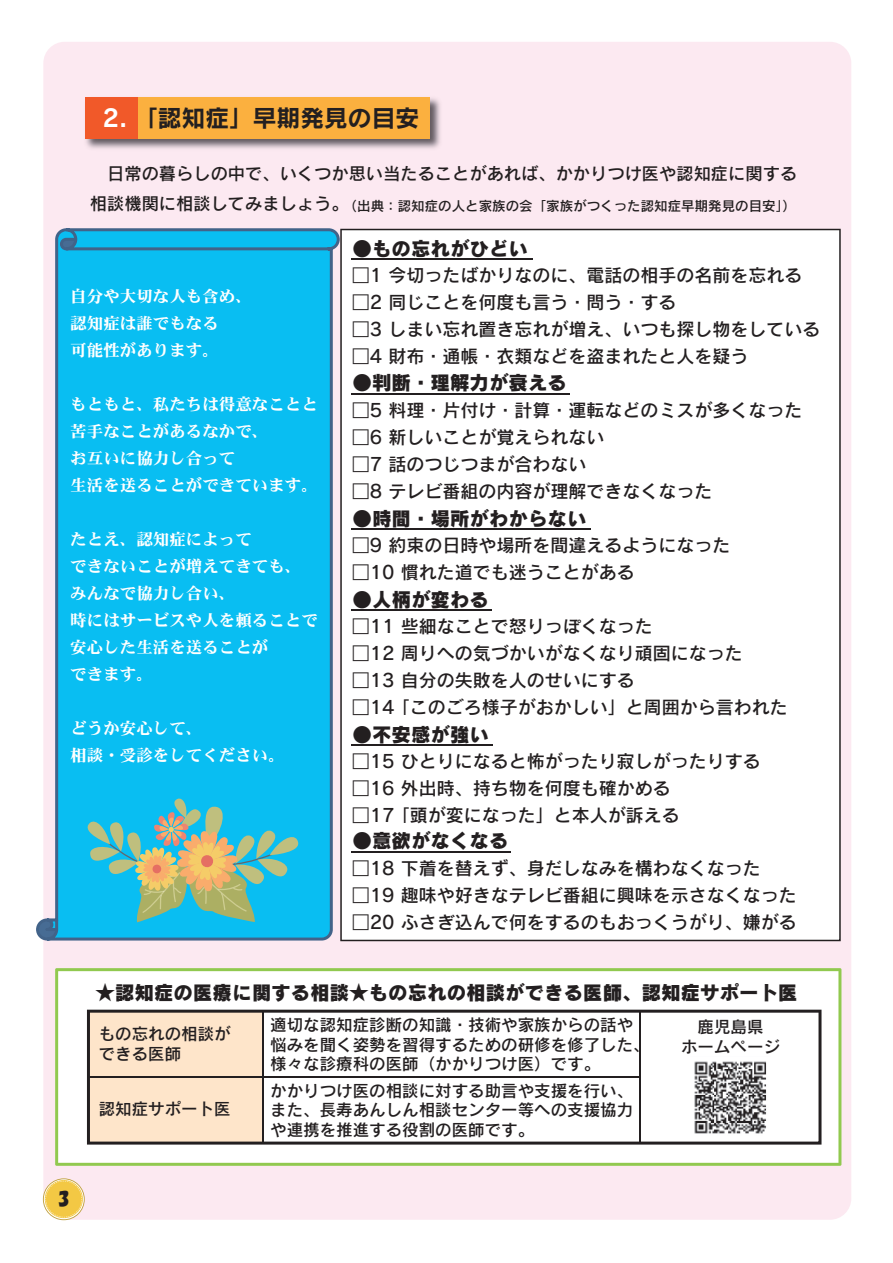
<style>
.page{position:relative;width:893px;height:1263px;background:#fff}
.page>*{position:absolute;margin:0;border:0;box-sizing:border-box;transform-origin:0 0}
.t1{font:23.7px "Rodin Pro B";color:#231f20}
.t2{font:19.5px "Rodin Pro EB";color:#231f20}
.t3{font:18px "Rodin Pro DB";color:#231f20}
.t4{font:18px "HGP Soei Kakupoptai";color:#231f20}
.t5{font:17.25px "Rodin Pro DB";color:#231f20}
.t6{font:16.5px/27px "DFHS Mincho W9 MP RKSJ H";color:#fff}
.t7{font:16.5px/19.5px "Rodin Pro DB";color:#231f20}
.t8{font:13.5px "Rodin Pro DB";color:#231f20}
.s1{color:#fff}
.s2{font-size:17.25px}
</style>
<div class="page">
<div style="left:43px;top:42px;width:808px;height:1178px;background:#fce9f1;border-radius:21px"></div>
<svg style="left:55px;top:968px;width:786px;height:198px;background:#f0f6e9"></svg>
<img style="left:85px;top:97px;width:355px;height:52px">
<div style="left:85px;top:97px;width:344px;height:41px;background:#fbb03f"></div>
<div style="left:85px;top:97px;width:53px;height:41px;background:#f15929"></div>
<div style="left:340px;top:229px;width:501px;height:712px;background:#fff"></div>
<hr style="left:352px;top:259px;width:181px;height:1px;background:#231f20">
<hr style="left:352px;top:393px;width:218px;height:1px;background:#231f20">
<hr style="left:352px;top:610px;width:140px;height:1px;background:#231f20">
<hr style="left:352px;top:745px;width:141px;height:1px;background:#231f20">
<hr style="left:352px;top:851px;width:159px;height:1px;background:#231f20">
<hr style="left:352px;top:529px;width:239px;height:1px;background:#231f20">
<svg style="left:43px;top:1178px;width:42px;height:42px"></svg>
<svg style="left:36px;top:228px;width:304px;height:712px;fill:#09bef2"></svg>
<svg style="left:38px;top:239px;width:267px;height:700px;background:#25bee8"></svg>
<svg style="left:87px;top:1010px;width:734px;height:134px;background:#ede7e1"></svg>
<hr style="left:262px;top:1011px;width:2px;height:133px;background:#231f20">
<hr style="left:640px;top:1010px;width:1px;height:133px;background:#231f20">
<hr style="left:89px;top:1076px;width:551px;height:1px;background:#231f20">
<h1 class="t1" style="left:103px;top:102px;width:318px"><span class="s1">2.</span> 「認知症」早期発見の目安</h1>
<p class="t5" style="left:90px;top:162px;width:709px">　日常の暮らしの中で、いくつか思い当たることがあれば、かかりつけ医や認知症に関する</p>
<p class="t8" style="left:90px;top:197px;width:707px"><span class="s2">相談機関に相談してみましょう。</span>（出典：認知症の人と家族の会「家族がつくった認知症早期発見の目安」）</p>
<p class="t2" style="left:353px;top:235px;width:177px">●もの忘れがひどい</p>
<p class="t3" style="left:352px;top:264px;width:452px">□1 今切ったばかりなのに、電話の相手の名前を忘れる</p>
<p class="t3" style="left:352px;top:291px;width:326px">□2 同じことを何度も言う・問う・する</p>
<p class="t3" style="left:352px;top:318px;width:470px">□3 しまい忘れ置き忘れが増え、いつも探し物をしている</p>
<p class="t3" style="left:352px;top:345px;width:398px">□4 財布・通帳・衣類などを盗まれたと人を疑う</p>
<p class="t2" style="left:353px;top:369px;width:216px">●判断・理解力が衰える</p>
<p class="t3" style="left:352px;top:398px;width:452px">□5 料理・片付け・計算・運転などのミスが多くなった</p>
<p class="t3" style="left:352px;top:425px;width:254px">□6 新しいことが覚えられない</p>
<p class="t3" style="left:352px;top:452px;width:236px">□7 話のつじつまが合わない</p>
<p class="t3" style="left:352px;top:479px;width:362px">□8 テレビ番組の内容が理解できなくなった</p>
<p class="t6" style="left:70px;top:282px;width:183px">自分や大切な人も含め、認知症は誰でもなる<br>可能性があります。</p>
<p class="t6" style="left:70px;top:390px;width:249px">もともと、私たちは得意なことと苦手なことがあるなかで、<br>お互いに協力し合って<br>生活を送ることができています。</p>
<p class="t6" style="left:70px;top:525px;width:249px">たとえ、認知症によって<br>できないことが増えてきても、みんなで協力し合い、<br>時にはサービスや人を頼ることで安心した生活を送ることが<br>できます。</p>
<p class="t6" style="left:70px;top:714px;width:216px">どうか安心して、<br>相談・受診をしてください。</p>
<p class="t2" style="left:353px;top:505px;width:236px">●時間・場所がわからない</p>
<p class="t3" style="left:352px;top:534px;width:380px">□9 約束の日時や場所を間違えるようになった</p>
<p class="t3" style="left:352px;top:561px;width:285px">□10 慣れた道でも迷うことがある</p>
<p class="t2" style="left:353px;top:586px;width:138px">●人柄が変わる</p>
<p class="t3" style="left:352px;top:615px;width:303px">□11 些細なことで怒りっぽくなった</p>
<p class="t3" style="left:352px;top:642px;width:393px">□12 周りへの気づかいがなくなり頑固になった</p>
<p class="t3" style="left:352px;top:669px;width:285px">□13 自分の失敗を人のせいにする</p>
<p class="t3" style="left:352px;top:696px;width:438px">□14 「このごろ様子がおかしい」と周囲から言われた</p>
<p class="t2" style="left:353px;top:721px;width:138px">●不安感が強い</p>
<p class="t3" style="left:352px;top:750px;width:411px">□15 ひとりになると怖がったり寂しがったりする</p>
<p class="t3" style="left:352px;top:777px;width:321px">□16 外出時、持ち物を何度も確かめる</p>
<p class="t3" style="left:352px;top:804px;width:330px">□17 「頭が変になった」と本人が訴える</p>
<p class="t2" style="left:353px;top:827px;width:158px">●意欲がなくなる</p>
<p class="t3" style="left:352px;top:856px;width:411px">□18 下着を替えず、身だしなみを構わなくなった</p>
<p class="t3" style="left:352px;top:883px;width:447px">□19 趣味や好きなテレビ番組に興味を示さなくなった</p>
<p class="t3" style="left:352px;top:910px;width:447px">□20 ふさぎ込んで何をするのもおっくうがり、嫌がる</p>
<p class="t4" style="left:58px;top:1189px;width:13px">3</p>
<p class="t2" style="left:96px;top:979px;width:703px">★認知症の医療に関する相談★もの忘れの相談ができる医師、認知症サポート医</p>
<p class="t7" style="left:99px;top:1023px;width:133px">もの忘れの相談ができる医師</p>
<p class="t7" style="left:270px;top:1014px;width:381px">適切な認知症診断の知識・技術や家族からの話や悩みを聞く姿勢を習得するための研修を修了した、様々な診療科の医師（かかりつけ医）です。</p>
<p class="t7" style="left:270px;top:1080px;width:364px;text-align:justify">かかりつけ医の相談に対する助言や支援を行い、また、長寿あんしん相談センター等への支援協力や連携を推進する役割の医師です。</p>
<p class="t7" style="left:681px;top:1017px;width:101px;text-align:center">鹿児島県<br>ホームページ</p>
<p class="t7" style="left:99px;top:1098px;width:133px">認知症サポート医</p>
</div>
